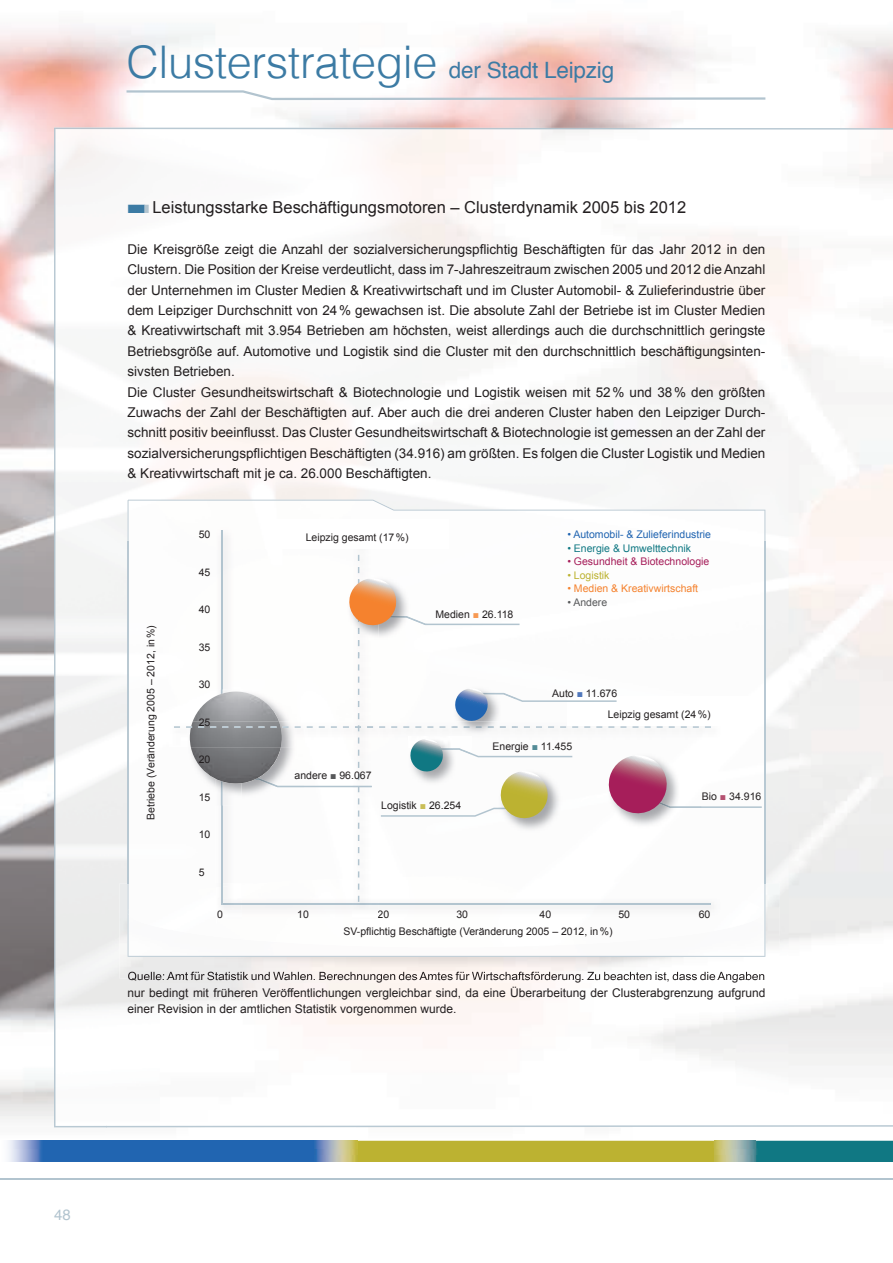
<style>
.page{position:relative;width:893px;height:1263px;background:#fff}
.page>*{position:absolute;margin:0;border:0;box-sizing:border-box;transform-origin:0 0}
.t1{font:300 45px "Helvetica";letter-spacing:-.01em;color:#3c7ba4}
.t2{font:16.5px "Arial";color:#231f20}
.t3{font:15px "Helvetica";color:#b2c4cf}
.t4{font:13.5px/20.4px "Arial";color:#231f20}
.t5{font:12px/16.5px "Arial";color:#231f20;text-align:justify}
.t6{font:10.5px "Arial";color:#231f20}
.t7{font:10.5px "Arial";color:#2064b1}
.t8{font:10.5px "Arial";color:#a61e5a}
.t9{font:10.5px "Arial";color:#f5822e}
.t10{font:10.5px "Arial";color:#107883}
.t11{font:10.5px "Arial";color:#bcb231}
.t12{font:10.5px "Arial";color:#57585a}
.s1{font-weight:400;font-size:22.5px}
.s2{color:#3c7ba4}
.s3{color:#b2c4cf}
.s4{color:#f79953}
.s5{color:#57585a}
.s6{color:#5178bc}
.s7{color:#538b96}
.s8{color:#c9be57}
.s9{color:#b45070}
</style>
<div class="page">
<hr style="left:0;top:1178px;width:893px;height:1px;background:#b2c4cf">
<img style="left:0;top:132px;width:105px;height:1009px">
<img style="left:105px;top:1125px;width:788px;height:16px">
<img style="left:107px;top:519px;width:53px;height:607px">
<img style="left:736px;top:519px;width:53px;height:566px">
<img style="left:128px;top:978px;width:637px;height:5px">
<img style="left:54px;top:128px;width:839px;height:43px">
<img style="left:54px;top:171px;width:53px;height:956px">
<svg style="left:127px;top:90px;width:638px;height:10px"></svg>
<img style="left:8px;top:1148px;width:307px;height:14px">
<img style="left:53px;top:1148px;width:661px;height:6px">
<img style="left:8px;top:1141px;width:885px;height:7px">
<img style="left:315px;top:1154px;width:578px;height:8px">
<img style="left:315px;top:1141px;width:42px;height:7px">
<img style="left:756px;top:1148px;width:137px;height:6px">
<img style="left:714px;top:1141px;width:42px;height:21px">
<img style="left:119px;top:883px;width:661px;height:95px">
<img style="left:128px;top:972px;width:637px;height:6px">
<img style="left:129px;top:543px;width:391px;height:170px">
<img style="left:736px;top:543px;width:28px;height:340px">
<img style="left:129px;top:713px;width:31px;height:164px">
<img style="left:129px;top:877px;width:634px;height:6px">
<img style="left:128px;top:500px;width:637px;height:43px">
<img style="left:128px;top:542px;width:1px;height:341px">
<img style="left:764px;top:542px;width:1px;height:341px">
<img style="left:128px;top:883px;width:637px;height:74px">
<img style="left:242px;top:898px;width:488px;height:26px">
<img style="left:242px;top:910px;width:468px;height:8px">
<hr style="left:222px;top:903px;width:489px;height:2px;background:#b2c4cf">
<img style="left:216px;top:525px;width:26px;height:358px">
<img style="left:222px;top:883px;width:20px;height:2px">
<img style="left:222px;top:885px;width:20px;height:13px">
<img style="left:216px;top:805px;width:5px;height:78px">
<svg style="left:216px;top:883px;width:5px;height:4px"></svg>
<img style="left:216px;top:887px;width:5px;height:37px">
<img style="left:217px;top:898px;width:25px;height:26px">
<img style="left:222px;top:903px;width:20px;height:2px">
<hr style="left:221px;top:530px;width:1px;height:375px;background:#b2c4cf">
<img style="left:188px;top:689px;width:116px;height:32px">
<img style="left:216px;top:689px;width:26px;height:2px">
<img style="left:190px;top:747px;width:103px;height:48px">
<img style="left:216px;top:779px;width:26px;height:26px">
<svg style="left:221px;top:781px;width:1px;height:24px"></svg>
<div style="left:190px;top:691px;width:92px;height:92px;background:#69696c;border-radius:50%"></div>
<img style="left:191px;top:691px;width:88px;height:74px">
<img style="left:282px;top:721px;width:411px;height:26px">
<img style="left:190px;top:721px;width:92px;height:26px">
<svg style="left:174px;top:726px;width:6px;height:2px"></svg>
<svg style="left:186px;top:726px;width:6px;height:2px"></svg>
<svg style="left:198px;top:726px;width:6px;height:2px"></svg>
<svg style="left:210px;top:726px;width:6px;height:2px"></svg>
<svg style="left:222px;top:726px;width:6px;height:2px"></svg>
<svg style="left:234px;top:726px;width:6px;height:2px"></svg>
<svg style="left:246px;top:726px;width:6px;height:2px"></svg>
<svg style="left:258px;top:726px;width:6px;height:2px"></svg>
<svg style="left:270px;top:726px;width:7px;height:2px"></svg>
<svg style="left:283px;top:726px;width:6px;height:2px"></svg>
<svg style="left:295px;top:726px;width:6px;height:2px"></svg>
<svg style="left:307px;top:726px;width:6px;height:2px"></svg>
<svg style="left:319px;top:726px;width:6px;height:2px"></svg>
<svg style="left:331px;top:726px;width:6px;height:2px"></svg>
<svg style="left:343px;top:726px;width:6px;height:2px"></svg>
<svg style="left:379px;top:726px;width:6px;height:2px"></svg>
<svg style="left:391px;top:726px;width:6px;height:2px"></svg>
<svg style="left:403px;top:726px;width:6px;height:2px"></svg>
<svg style="left:415px;top:726px;width:6px;height:2px"></svg>
<svg style="left:427px;top:726px;width:6px;height:2px"></svg>
<svg style="left:439px;top:726px;width:6px;height:2px"></svg>
<svg style="left:632px;top:726px;width:6px;height:2px"></svg>
<svg style="left:645px;top:726px;width:6px;height:2px"></svg>
<svg style="left:657px;top:726px;width:6px;height:2px"></svg>
<svg style="left:669px;top:726px;width:6px;height:2px"></svg>
<svg style="left:681px;top:726px;width:6px;height:2px"></svg>
<svg style="left:693px;top:726px;width:6px;height:2px"></svg>
<svg style="left:705px;top:726px;width:6px;height:2px"></svg>
<img style="left:353px;top:549px;width:26px;height:372px">
<img style="left:353px;top:903px;width:26px;height:2px">
<img style="left:353px;top:910px;width:26px;height:8px">
<img style="left:353px;top:721px;width:26px;height:26px">
<svg style="left:355px;top:725px;width:18px;height:6px"></svg>
<svg style="left:234px;top:774px;width:138px;height:18px"></svg>
<div style="left:265px;top:519px;width:184px;height:30px;background:#fff"></div>
<div style="left:567px;top:697px;width:184px;height:29px;background:#fff"></div>
<img style="left:408px;top:737px;width:45px;height:2px">
<img style="left:453px;top:686px;width:63px;height:2px">
<img style="left:453px;top:728px;width:63px;height:11px">
<svg style="left:381px;top:739px;width:191px;height:82px"></svg>
<svg style="left:451px;top:688px;width:175px;height:40px"></svg>
<svg style="left:607px;top:755px;width:155px;height:61px"></svg>
<img style="left:347px;top:634px;width:80px;height:22px">
<img style="left:353px;top:634px;width:26px;height:22px">
<img style="left:358px;top:634px;width:1px;height:22px">
<svg style="left:347px;top:567px;width:172px;height:67px"></svg>
<h1 class="t1" style="left:127px;top:26px;width:489px">Clusterstrategie <span class="s1">der Stadt Leipzig</span></h1>
<p class="t2" style="left:128px;top:196px;width:560px"><span class="s2">■</span><span class="s3">■</span> Leistungsstarke Beschäftigungsmotoren – Clusterdynamik 2005 bis 2012</p>
<p class="t4" style="left:128px;top:239px;width:639px">Die Kreisgröße zeigt die Anzahl der sozialversicherungspflichtig Beschäftigten für das Jahr 2012 in den Clustern. Die Position der Kreise verdeutlicht, dass im 7-Jahreszeitraum zwischen 2005 und 2012 die Anzahl der Unternehmen im Cluster Medien &amp; Kreativwirtschaft und im Cluster Automobil- &amp; Zulieferindustrie über dem Leipziger Durchschnitt von 24 % gewachsen ist. Die absolute Zahl der Betriebe ist im Cluster Medien &amp; Kreativwirtschaft mit 3.954 Betrieben am höchsten, weist allerdings auch die durchschnittlich geringste Betriebsgröße auf. Automotive und Logistik sind die Cluster mit den durchschnittlich beschäftigungsinten&shy;sivsten Betrieben.<br>Die Cluster Gesundheitswirtschaft &amp; Biotechnologie und Logistik weisen mit 52 % und 38 % den größten Zuwachs der Zahl der Beschäftigten auf. Aber auch die drei anderen Cluster haben den Leipziger Durch&shy;schnitt positiv beeinflusst. Das Cluster Gesundheitswirtschaft &amp; Biotechnologie ist gemessen an der Zahl der sozialversicherungspflichtigen Beschäftigten (34.916) am größten. Es folgen die Cluster Logistik und Medien &amp; Kreativwirtschaft mit je ca. 26.000 Beschäftigten.</p>
<p class="t6" style="left:144px;top:820px;width:197px;rotate:-90deg">Betriebe (Veränderung 2005 – 2012, in %)</p>
<p class="t6" style="left:199px;top:528px;width:13px">50</p>
<p class="t6" style="left:199px;top:565px;width:13px">45</p>
<p class="t6" style="left:199px;top:603px;width:13px">40</p>
<p class="t6" style="left:199px;top:640px;width:13px">35</p>
<p class="t6" style="left:199px;top:678px;width:13px">30</p>
<p class="t6" style="left:199px;top:715px;width:13px">25</p>
<p class="t6" style="left:199px;top:753px;width:13px">20</p>
<p class="t6" style="left:199px;top:790px;width:13px">15</p>
<p class="t6" style="left:199px;top:828px;width:13px">10</p>
<p class="t6" style="left:199px;top:865px;width:7px">5</p>
<p class="t6" style="left:306px;top:530px;width:104px">Leipzig gesamt (17 %)</p>
<p class="t6" style="left:435px;top:607px;width:79px">Medien <span class="s4">■</span> 26.118</p>
<p class="t7" style="left:567px;top:528px;width:145px">• Automobil- &amp; Zulieferindustrie</p>
<p class="t10" style="left:567px;top:541px;width:125px">• Energie &amp; Umwelttechnik</p>
<p class="t8" style="left:567px;top:555px;width:144px">• Gesundheit &amp; Biotechnologie</p>
<p class="t11" style="left:567px;top:568px;width:44px">• Logistik</p>
<p class="t9" style="left:567px;top:582px;width:132px">• Medien &amp; Kreativwirtschaft</p>
<p class="t12" style="left:567px;top:595px;width:41px">• Andere</p>
<p class="t6" style="left:295px;top:769px;width:78px">andere <span class="s5">■</span> 96.067</p>
<p class="t6" style="left:552px;top:686px;width:67px">Auto <span class="s6">■</span> 11.676</p>
<p class="t6" style="left:493px;top:740px;width:81px">Energie <span class="s7">■</span> 11.455</p>
<p class="t6" style="left:608px;top:707px;width:104px">Leipzig gesamt (24 %)</p>
<p class="t6" style="left:381px;top:798px;width:81px">Logistik <span class="s8">■</span> 26.254</p>
<p class="t6" style="left:702px;top:789px;width:61px">Bio <span class="s9">■</span> 34.916</p>
<p class="t6" style="left:217px;top:907px;width:7px">0</p>
<p class="t6" style="left:297px;top:907px;width:13px">10</p>
<p class="t6" style="left:378px;top:907px;width:13px">20</p>
<p class="t6" style="left:456px;top:907px;width:13px">30</p>
<p class="t6" style="left:540px;top:907px;width:13px">40</p>
<p class="t6" style="left:618px;top:907px;width:13px">50</p>
<p class="t6" style="left:699px;top:907px;width:13px">60</p>
<p class="t6" style="left:343px;top:925px;width:271px">SV-pflichtig Beschäftigte (Veränderung 2005 – 2012, in %)</p>
<p class="t5" style="left:128px;top:968px;width:639px">Quelle: Amt für Statistik und Wahlen. Berechnungen des Amtes für Wirtschaftsförderung. Zu beachten ist, dass die Angaben nur bedingt mit früheren Veröffentlichungen vergleichbar sind, da eine Überarbeitung der Clusterabgrenzung aufgrund einer Revision in der amtlichen Statistik vorgenommen wurde.</p>
<p class="t3" style="left:54px;top:1203px;width:18px">48</p>
</div>
